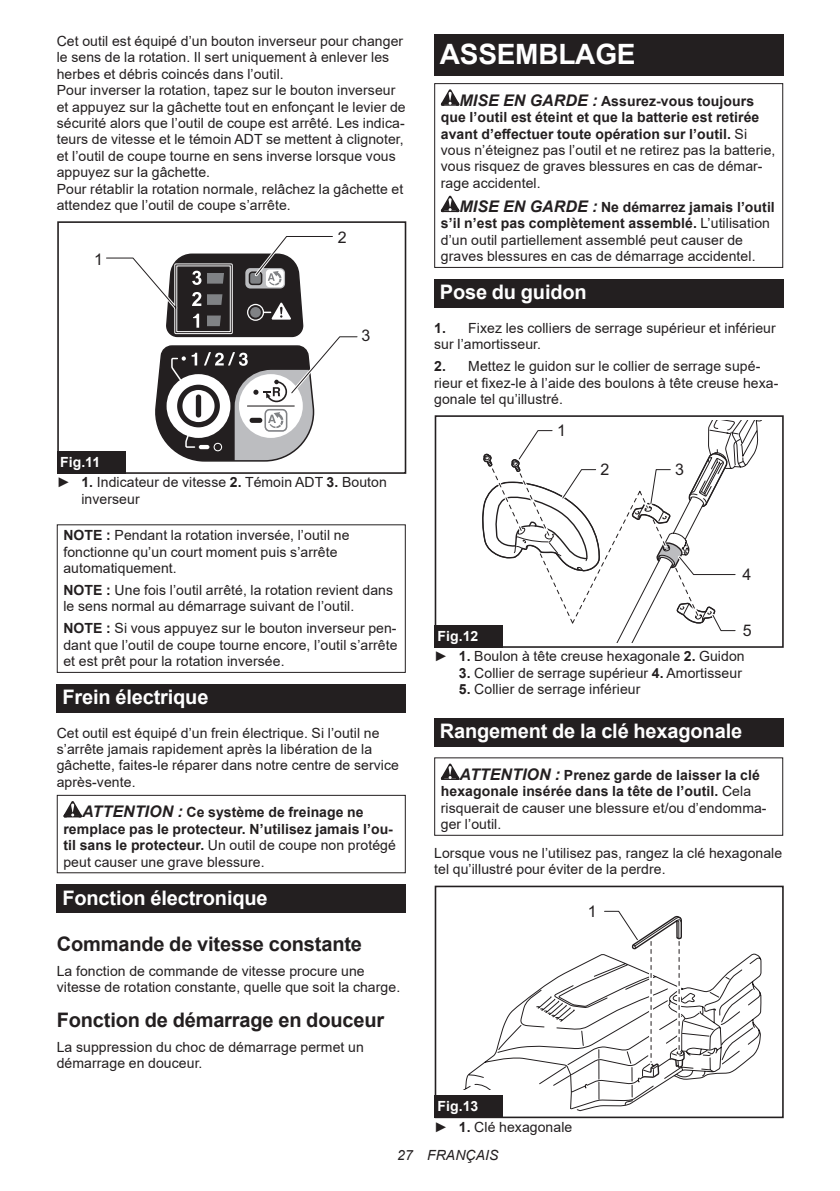
<style>
.page{position:relative;width:840px;height:1191px;background:#fff}
.page>*{position:absolute;margin:0;border:0;box-sizing:border-box;transform-origin:0 0}
.t1{font:700 28px "Arial";letter-spacing:-.01em;color:#fff}
.t2{font:700 20px "Arial";letter-spacing:-.01em;color:#fff}
.t3{font:700 20px "Arial";letter-spacing:-.01em;color:#231f20}
.t4{font:16px "Arial";color:#231f20}
.t5{font:14px/16.4px "Arial";letter-spacing:.005em;color:#231f20}
.t6{font:700 14px/16.4px "Arial";letter-spacing:.005em;color:#231f20}
.t7{font:italic 14px "Arial";letter-spacing:.005em;color:#231f20}
.s1{font-weight:700;color:#fff}
.s2{font-weight:700}
.s3{font-style:italic;font-size:16px}
.s4{font-weight:400}
.s5{font-weight:700;font-style:italic;font-size:16px}
</style>
<div class="page">
<div style="left:57px;top:221px;width:349px;height:253px;border:2px solid #231f20"></div>
<svg style="left:106px;top:236px;width:252px;height:226px"></svg>
<div style="left:57px;top:451px;width:68px;height:23px;background:#231f20"></div>
<div style="left:57px;top:524px;width:348px;height:149px;border:1px solid #231f20"></div>
<div style="left:57px;top:684px;width:348px;height:28px;background:#231f20"></div>
<svg style="left:63px;top:801px;width:19px;height:16px"></svg>
<div style="left:57px;top:795px;width:348px;height:78px;border:1px solid #231f20"></div>
<div style="left:57px;top:884px;width:348px;height:29px;background:#231f20"></div>
<div style="left:434px;top:34px;width:348px;height:41px;background:#231f20"></div>
<svg style="left:440px;top:89px;width:19px;height:17px"></svg>
<svg style="left:440px;top:196px;width:19px;height:16px"></svg>
<div style="left:434px;top:83px;width:348px;height:185px;border:1px solid #231f20"></div>
<div style="left:434px;top:279px;width:348px;height:29px;background:#231f20"></div>
<div style="left:434px;top:415px;width:349px;height:233px;border:2px solid #231f20"></div>
<svg style="left:482px;top:421px;width:279px;height:221px"></svg>
<div style="left:434px;top:625px;width:68px;height:23px;background:#231f20"></div>
<div style="left:434px;top:718px;width:348px;height:28px;background:#231f20"></div>
<svg style="left:440px;top:763px;width:19px;height:17px"></svg>
<svg style="left:464px;top:953px;width:297px;height:159px"></svg>
<svg style="left:601px;top:910px;width:84px;height:169px"></svg>
<div style="left:434px;top:1089px;width:74px;height:29px;background:#fff"></div>
<div style="left:434px;top:885px;width:349px;height:233px;border:2px solid #231f20"></div>
<div style="left:434px;top:1095px;width:68px;height:23px;background:#231f20"></div>
<p class="t5" style="left:57px;top:33px;width:350px">Cet outil est équipé d’un bouton inverseur pour changer le sens de la rotation. Il sert uniquement à enlever les herbes et débris coincés dans l’outil.<br>Pour inverser la rotation, tapez sur le bouton inverseur et appuyez sur la gâchette tout en enfonçant le levier de sécurité alors que l’outil de coupe est arrêté. Les indica&shy;teurs de vitesse et le témoin ADT se mettent à clignoter, et l’outil de coupe tourne en sens inverse lorsque vous appuyez sur la gâchette.<br>Pour rétablir la rotation normale, relâchez la gâchette et attendez que l’outil de coupe s’arrête.</p>
<p class="t4" style="left:94px;top:248px;width:10px">1</p>
<p class="t4" style="left:338px;top:227px;width:10px">2</p>
<p class="t4" style="left:361px;top:325px;width:10px">3</p>
<p class="t5" style="left:57px;top:452px;width:331px;line-height:20.2px"><span class="s1">Fig.11<br></span>► <span class="s2">1.</span> Indicateur de vitesse <span class="s2">2.</span> Témoin ADT <span class="s2">3.</span> Bouton</p>
<p class="t5" style="left:81px;top:490px;width:60px">inverseur</p>
<p class="t5" style="left:63px;top:527px;width:287px"><span class="s2">NOTE :</span> Pendant la rotation inversée, l’outil ne fonctionne qu’un court moment puis s’arrête automatiquement.</p>
<p class="t5" style="left:63px;top:582px;width:331px"><span class="s2">NOTE :</span> Une fois l’outil arrêté, la rotation revient dans le sens normal au démarrage suivant de l’outil.</p>
<p class="t5" style="left:63px;top:620px;width:335px;text-align:justify"><span class="s2">NOTE :</span> Si vous appuyez sur le bouton inverseur pen&shy;dant que l’outil de coupe tourne encore, l’outil s’arrête et est prêt pour la rotation inversée.</p>
<h2 class="t2" style="left:62px;top:683px;width:147px">Frein électrique</h2>
<p class="t5" style="left:57px;top:724px;width:343px">Cet outil est équipé d’un frein électrique. Si l’outil ne s’arrête jamais rapidement après la libération de la gâchette, faites-le réparer dans notre centre de service après-vente.</p>
<p class="t6" style="left:63px;top:804px;width:334px;text-indent:19px"><span class="s3">ATTENTION :</span> Ce système de freinage ne remplace pas le protecteur. N’utilisez jamais l’ou&shy;til sans le protecteur. <span class="s4">Un outil de coupe non protégé peut causer une grave blessure.</span></p>
<h2 class="t2" style="left:62px;top:883px;width:207px">Fonction électronique</h2>
<h2 class="t3" style="left:57px;top:929px;width:306px">Commande de vitesse constante</h2>
<p class="t5" style="left:57px;top:962px;width:345px">La fonction de commande de vitesse procure une vitesse de rotation constante, quelle que soit la charge.</p>
<h2 class="t3" style="left:57px;top:1005px;width:329px">Fonction de démarrage en douceur</h2>
<p class="t5" style="left:57px;top:1038px;width:308px">La suppression du choc de démarrage permet un démarrage en douceur.</p>
<h1 class="t1" style="left:439px;top:34px;width:197px">ASSEMBLAGE</h1>
<p class="t5" style="left:440px;top:92px;width:336px;text-indent:19px"><span class="s5">MISE EN GARDE :</span> <span class="s2">Assurez-vous toujours que l’outil est éteint et que la batterie est retirée avant d’effectuer toute opération sur l’outil.</span> Si vous n’éteignez pas l’outil et ne retirez pas la batterie, vous risquez de graves blessures en cas de démar&shy;rage accidentel.</p>
<p class="t5" style="left:440px;top:199px;width:335px;text-indent:19px"><span class="s5">MISE EN GARDE :</span> <span class="s2">Ne démarrez jamais l’outil s’il n’est pas complètement assemblé.</span> L’utilisation d’un outil partiellement assemblé peut causer de graves blessures en cas de démarrage accidentel.</p>
<h2 class="t2" style="left:439px;top:278px;width:148px">Pose du guidon</h2>
<p class="t5" style="left:434px;top:319px;width:343px"><span class="s2">1.</span> Fixez les colliers de serrage supérieur et inférieur sur l’amortisseur.</p>
<p class="t5" style="left:434px;top:358px;width:345px"><span class="s2">2.</span> Mettez le guidon sur le collier de serrage supé&shy;rieur et fixez-le à l’aide des boulons à tête creuse hexa&shy;gonale tel qu’illustré.</p>
<p class="t4" style="left:556px;top:419px;width:10px">1</p>
<p class="t4" style="left:600px;top:458px;width:10px">2</p>
<p class="t4" style="left:674px;top:458px;width:10px">3</p>
<p class="t4" style="left:742px;top:564px;width:10px">4</p>
<p class="t4" style="left:742px;top:620px;width:10px">5</p>
<p class="t5" style="left:434px;top:626px;width:312px;line-height:20.2px"><span class="s1">Fig.12<br></span>► <span class="s2">1.</span> Boulon à tête creuse hexagonale <span class="s2">2.</span> Guidon</p>
<p class="t5" style="left:458px;top:664px;width:284px"><span class="s2">3.</span> Collier de serrage supérieur <span class="s2">4.</span> Amortisseur</p>
<p class="t5" style="left:458px;top:681px;width:183px"><span class="s2">5.</span> Collier de serrage inférieur</p>
<h2 class="t2" style="left:439px;top:717px;width:304px">Rangement de la clé hexagonale</h2>
<p class="t6" style="left:440px;top:767px;width:327px;text-indent:19px"><span class="s3">ATTENTION :</span> Prenez garde de laisser la clé hexagonale insérée dans la tête de l’outil. <span class="s4">Cela risquerait de causer une blessure et/ou d’endomma&shy;ger l’outil.</span></p>
<p class="t5" style="left:434px;top:844px;width:349px">Lorsque vous ne l’utilisez pas, rangez la clé hexagonale tel qu’illustré pour éviter de la perdre.</p>
<p class="t4" style="left:587px;top:900px;width:10px">1</p>
<p class="t5" style="left:434px;top:1096px;width:140px;line-height:20.2px"><span class="s1">Fig.13<br></span>► <span class="s2">1.</span> Clé hexagonale</p>
<p class="t7" style="left:397px;top:1146px;width:103px">27 FRANÇAIS</p>
</div>
